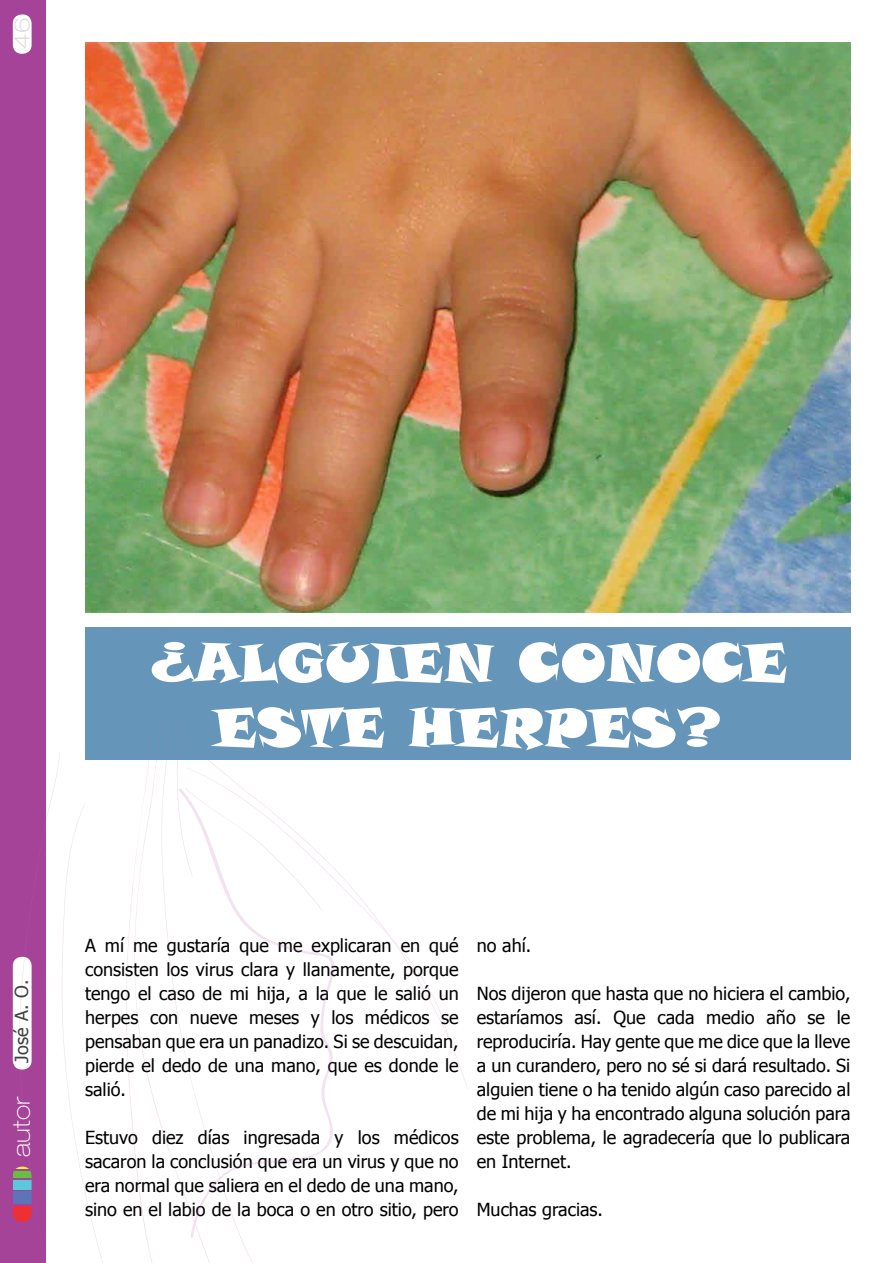
<style>
.page{position:relative;width:893px;height:1263px;background:#fff}
.page>*{position:absolute;margin:0;border:0;box-sizing:border-box;transform-origin:0 0}
.t1{font:54px/64.8px "Snap ITC";color:#fff;text-align:center}
.t2{font:100 expanded 24px "Helvetica Neue LT Pro";letter-spacing:-.005em;color:#fff}
.t3{font:100 expanded 20.7px "Helvetica Neue LT Pro";color:#d4d5d7;scale:1.16 1}
.t4{font:18px/24px "Tahoma";color:#000;text-align:justify}
.t5{font:18px "Tahoma";color:#414042}
</style>
<div class="page">
<div style="left:85px;top:627px;width:765px;height:133px;background:#6595b9"></div>
<img style="left:85px;top:43px;width:765px;height:569px">
<div style="left:0;top:0;width:46px;height:1263px;background:#a54399"></div>
<div style="left:13px;top:957px;width:19px;height:112px;background:#fff;border-radius:9px"></div>
<div style="left:13px;top:1206px;width:19px;height:16px;background:#ee2f33"></div>
<div style="left:13px;top:1191px;width:19px;height:13px;background:#5d74b8"></div>
<div style="left:13px;top:1180px;width:19px;height:9px;background:#59c8d9"></div>
<div style="left:13px;top:1172px;width:18px;height:6px;background:#68bd45"></div>
<hr style="left:13px;top:1166px;width:18px;height:3px;background:#f6ee38">
<div style="left:13px;top:14px;width:19px;height:40px;background:#fff;border-radius:9px"></div>
<svg style="left:260px;top:1089px;width:73px;height:75px"></svg>
<svg style="left:260px;top:802px;width:208px;height:287px"></svg>
<svg style="left:223px;top:772px;width:37px;height:491px"></svg>
<svg style="left:168px;top:739px;width:55px;height:524px"></svg>
<svg style="left:17px;top:752px;width:86px;height:511px"></svg>
<svg style="left:126px;top:730px;width:42px;height:533px"></svg>
<p class="t3" style="left:10px;top:49px;width:28px;rotate:-90deg">46</p>
<h1 class="t1" style="left:148px;top:629px;width:641px">¿ALGUIEN CONOCE<br>ESTE HERPES?</h1>
<p class="t5" style="left:9px;top:1063px;width:85px;rotate:-90deg">José A. O.</p>
<h2 class="t2" style="left:7px;top:1157px;width:62px;rotate:-90deg">autor</h2>
<p class="t4" style="left:85px;top:933px;width:375px">A mí me gustaría que me explicaran en qué consisten los virus clara y llanamente, porque tengo el caso de mi hija, a la que le salió un herpes con nueve meses y los médicos se pensaban que era un panadizo. Si se descuidan, pierde el dedo de una mano, que es donde le salió.</p>
<p class="t4" style="left:85px;top:1125px;width:375px">Estuvo diez días ingresada y los médicos sacaron la conclusión que era un virus y que no era normal que saliera en el dedo de una mano, sino en el labio de la boca o en otro sitio, pero</p>
<p class="t4" style="left:477px;top:933px;width:56px">no ahí.</p>
<p class="t4" style="left:477px;top:981px;width:375px">Nos dijeron que hasta que no hiciera el cambio, estaríamos así. Que cada medio año se le reproduciría. Hay gente que me dice que la lleve a un curandero, pero no sé si dará resultado. Si alguien tiene o ha tenido algún caso parecido al de mi hija y ha encontrado alguna solución para este problema, le agradecería que lo publicara en Internet.</p>
<p class="t4" style="left:477px;top:1197px;width:128px">Muchas gracias.</p>
</div>
